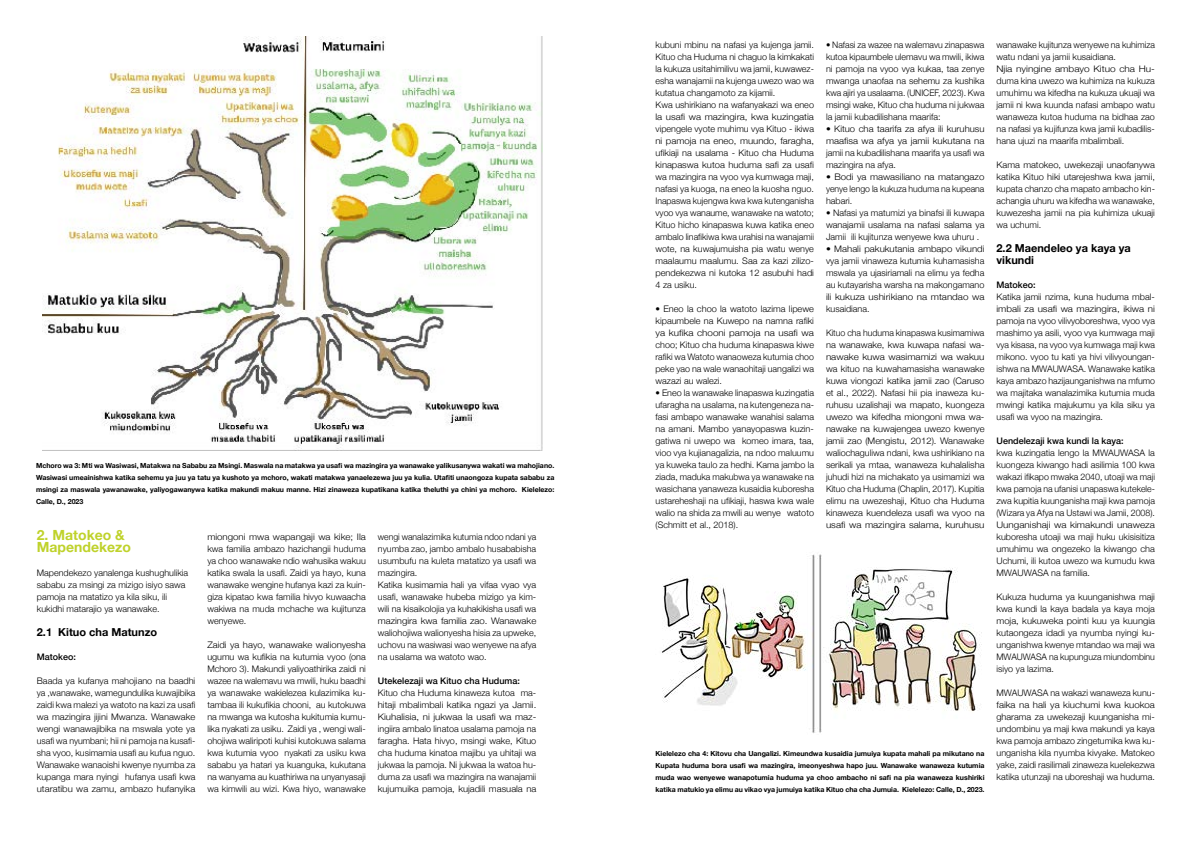
<style>
.page{position:relative;width:1191px;height:842px;background:#fff}
.page>*{position:absolute;margin:0;border:0;box-sizing:border-box;transform-origin:0 0}
.t1{font:700 14px/12px "Helvetica Neue";color:#bfd22b}
.t2{font:700 11px/12px "Helvetica Neue";color:#000}
.t3{font:300 9px/12px "Helvetica Neue";color:#000;text-align:justify}
.t4{font:300 9px/12px "Helvetica Neue";color:#000;text-align:justify;scale:1.06 1}
.t5{font:300 9px/12px "Helvetica Neue";color:#000;scale:.96 1}
.t6{font:300 9px/12px "Helvetica Neue";color:#000;text-align:justify;scale:1.07 1}
.t7{font:300 9px/12px "Helvetica Neue";color:#000;text-align:justify;scale:1.08 1}
.t8{font:300 9px/12px "Helvetica Neue";color:#000;text-align:justify;scale:1.05 1}
.t9{font:500 9px "Helvetica Neue";color:#000}
.t10{font:700 7px/12px "Helvetica Neue";color:#000;text-align:justify}
</style>
<div class="page">
<img style="left:662px;top:554px;width:320px;height:179px">
<img style="left:43px;top:37px;width:500px;height:414px">
<p class="t10" style="left:36px;top:460px;width:520px">Mchoro wa 3: Mti wa Wasiwasi, Matakwa na Sababu za Msingi. Maswala na matakwa ya usafi wa mazingira ya wanawake yalikusanywa wakati wa mahojiano.<br>Wasiwasi umeainishwa katika sehemu ya juu ya tatu ya kushoto ya mchoro, wakati matakwa yanaelezewa juu ya kulia. Utafiti unaongoza kupata sababu za msingi za maswala yawanawake, yaliyogawanywa katika makundi makuu manne. Hizi zinaweza kupatikana katika theluthi ya chini ya mchoro. Kielelezo:<br>Calle, D., 2023</p>
<h1 class="t1" style="left:37px;top:529px;width:96px">2. Matokeo &amp;<br>Mapendekezo</h1>
<p class="t3" style="left:37px;top:566px;width:153px;text-align:left">Mapendekezo yanalenga kushughulikia sababu za msingi za mizigo isiyo sawa pamoja na matatizo ya kila siku, ili kukidhi matarajio ya wanawake.</p>
<p class="t2" style="left:37px;top:626px;width:122px">2.1 Kituo cha Matunzo</p>
<p class="t9" style="left:37px;top:650px;width:41px">Matokeo:</p>
<p class="t3" style="left:37px;top:674px;width:160px">Baada ya kufanya mahojiano na baadhi ya ,wanawake, wamegundulika kuwajibika zaidi kwa malezi ya watoto na kazi za usafi wa mazingira jijini Mwanza. Wanawake wengi wanawajibika na mswala yote ya usafi wa nyumbani; hii ni pamoja na kusafi&shy;sha vyoo, kusimamia usafi au kufua nguo.<br>Wanawake wanaoishi kwenye nyumba za kupanga mara nyingi hufanya usafi kwa utaratibu wa zamu, ambazo hufanyika</p>
<p class="t7" style="left:207px;top:530px;width:148px">miongoni mwa wapangaji wa kike; Ila kwa familia ambazo hazichangii huduma ya choo wanawake ndio wahusika wakuu katika swala la usafi. Zaidi ya hayo, kuna wanawake wengine hufanya kazi za kuin&shy;giza kipatao kwa familia hivyo kuwaacha wakiwa na muda mchache wa kujitunza wenyewe.</p>
<p class="t4" style="left:207px;top:638px;width:151px">Zaidi ya hayo, wanawake walionyesha ugumu wa kufikia na kutumia vyoo (ona Mchoro 3). Makundi yaliyoathirika zaidi ni wazee na walemavu wa mwili, huku baadhi ya wanawake wakielezea kulazimika ku&shy;tambaa ili kukufikia chooni, au kutokuwa na mwanga wa kutosha kukitumia kumu&shy;lika nyakati za usiku. Zaidi ya , wengi wali&shy;ohojiwa waliripoti kuhisi kutokuwa salama kwa kutumia vyoo nyakati za usiku kwa sababu ya hatari ya kuanguka, kukutana na wanyama au kuathiriwa na unyanyasaji wa kimwili au wizi. Kwa hiyo, wanawake</p>
<p class="t5" style="left:378px;top:530px;width:167px">wengi wanalazimika kutumia ndoo ndani ya nyumba zao, jambo ambalo husababisha usumbufu na kuleta matatizo ya usafi wa mazingira.<br>Katika kusimamia hali ya vifaa vyao vya usafi, wanawake hubeba mizigo ya kim&shy;wili na kisaikolojia ya kuhakikisha usafi wa mazingira kwa familia zao. Wanawake waliohojiwa walionyesha hisia za upweke, uchovu na wasiwasi wao wenyewe na afya na usalama wa watoto wao.</p>
<p class="t9" style="left:378px;top:674px;width:144px">Utekelezaji wa Kituo cha Huduma:</p>
<p class="t3" style="left:378px;top:686px;width:160px">Kituo cha Huduma kinaweza kutoa ma&shy;hitaji mbalimbali katika ngazi ya Jamii.<br>Kiuhalisia, ni jukwaa la usafi wa maz&shy;ingiira ambalo linatoa usalama pamoja na faragha. Hata hivyo, msingi wake, Kituo cha huduma kinatoa majibu ya uhitaji wa jukwaa la pamoja. Ni jukwaa la watoa hu&shy;duma za usafi wa mazingira na wanajamii kujumuika pamoja, kujadili masuala na</p>
<p class="t3" style="left:655px;top:38px;width:160px;text-align:left">kubuni mbinu na nafasi ya kujenga jamii.<br>Kituo cha Huduma ni chaguo la kimkakati la kukuza usitahimilivu wa jamii, kuwawez&shy;esha wanajamii na kujenga uwezo wao wa kutatua changamoto za kijamii.<br>Kwa ushirikiano na wafanyakazi wa eneo la usafi wa mazingira, kwa kuzingatia vipengele vyote muhimu vya Kituo - ikiwa ni pamoja na eneo, muundo, faragha, ufikiaji na usalama - Kituo cha Huduma kinapaswa kutoa huduma safi za usafi wa mazingira na vyoo vya kumwaga maji, nafasi ya kuoga, na eneo la kuosha nguo.<br>Inapaswa kujengwa kwa kwa kutenganisha vyoo vya wanaume, wanawake na watoto; Kituo hicho kinapaswa kuwa katika eneo ambalo linafikiwa kwa urahisi na wanajamii wote, na kuwajumuisha pia watu wenye maalaumu maalumu. Saa za kazi zilizo&shy;pendekezwa ni kutoka 12 asubuhi hadi 4 za usiku.</p>
<p class="t3" style="left:655px;top:302px;width:160px">• Eneo la choo la watoto lazima lipewe kipaumbele na Kuwepo na namna rafiki ya kufika chooni pamoja na usafi wa choo; Kituo cha huduma kinapaswa kiwe rafiki wa Watoto wanaoweza kutumia choo peke yao na wale wanaohitaji uangalizi wa wazazi au walezi.</p>
<p class="t3" style="left:655px;top:386px;width:160px">• Eneo la wanawake linapaswa kuzingatia ufaragha na usalama, na kutengeneza na&shy;fasi ambapo wanawake wanahisi salama na amani. Mambo yanayopaswa kuzin&shy;gatiwa ni uwepo wa komeo imara, taa, vioo vya kujianagalizia, na ndoo maluumu ya kuweka taulo za hedhi. Kama jambo la ziada, maduka makubwa ya wanawake na wasichana yanaweza kusaidia kuboresha ustareheshaji na ufikiaji, haswa kwa wale walio na shida za mwili au wenye watoto (Schmitt et al., 2018).</p>
<p class="t3" style="left:826px;top:38px;width:160px">• Nafasi za wazee na walemavu zinapaswa kutoa kipaumbele ulemavu wa mwili, ikiwa ni pamoja na vyoo vya kukaa, taa zenye mwanga unaofaa na sehemu za kushika kwa ajiri ya usalaama. (UNICEF, 2023). Kwa msingi wake, Kituo cha huduma ni jukwaa la jamii kubadilishana maarifa:</p>
<p class="t8" style="left:826px;top:122px;width:152px">• Kituo cha taarifa za afya ili kuruhusu maafisa wa afya ya jamii kukutana na jamii na kubadilishana maarifa ya usafi wa mazingira na afya.</p>
<p class="t6" style="left:826px;top:170px;width:150px">• Bodi ya mawasiliano na matangazo yenye lengo la kukuza huduma na kupeana habari.</p>
<p class="t3" style="left:826px;top:206px;width:160px">• Nafasi ya matumizi ya binafsi ili kuwapa wanajamii usalama na nafasi salama ya Jamii ili kujitunza wenyewe kwa uhuru .</p>
<p class="t6" style="left:826px;top:242px;width:150px">• Mahali pakukutania ambapo vikundi vya jamii vinaweza kutumia kuhamasisha mswala ya ujasiriamali na elimu ya fedha au kutayarisha warsha na makongamano ili kukuza ushirikiano na mtandao wa kusaidiana.</p>
<p class="t3" style="left:826px;top:326px;width:160px">Kituo cha huduma kinapaswa kusimamiwa na wanawake, kwa kuwapa nafasi wa&shy;nawake kuwa wasimamizi wa wakuu wa kituo na kuwahamasisha wanawake kuwa viongozi katika jamii zao (Caruso et al., 2022). Nafasi hii pia inaweza ku&shy;ruhusu uzalishaji wa mapato, kuongeza uwezo wa kifedha miongoni mwa wa&shy;nawake na kuwajengea uwezo kwenye jamii zao (Mengistu, 2012). Wanawake waliochaguliwa ndani, kwa ushirikiano na serikali ya mtaa, wanaweza kuhalalisha juhudi hizi na michakato ya usimamizi wa Kituo cha Huduma (Chaplin, 2017). Kupitia elimu na uwezeshaji, Kituo cha Huduma kinaweza kuendeleza usafi wa vyoo na usafi wa mazingira salama, kuruhusu</p>
<p class="t10" style="left:655px;top:748px;width:330px">Kielelezo cha 4: Kitovu cha Uangalizi. Kimeundwa kusaidia jumuiya kupata mahali pa mikutano na Kupata huduma bora usafi wa mazingira, imeonyeshwa hapo juu. Wanawake wanaweza kutumia muda wao wenyewe wanapotumia huduma ya choo ambacho ni safi na pia wanaweza kushiriki katika matukio ya elimu au vikao vya jumuiya katika Kituo cha cha Jumuia. Kielelezo: Calle, D., 2023.</p>
<p class="t3" style="left:996px;top:38px;width:160px;text-align:left">wanawake kujitunza wenyewe na kuhimiza watu ndani ya jamii kusaidiana.<br>Njia nyingine ambayo Kituo cha Hu&shy;duma kina uwezo wa kuhimiza na kukuza umuhimu wa kifedha na kukuza ukuaji wa jamii ni kwa kuunda nafasi ambapo watu wanaweza kutoa huduma na bidhaa zao na nafasi ya kujifunza kwa jamii kubadilis&shy;hana ujuzi na maarifa mbalimbali.</p>
<p class="t3" style="left:996px;top:158px;width:160px">Kama matokeo, uwekezaji unaofanywa katika Kituo hiki utarejeshwa kwa jamii, kupata chanzo cha mapato ambacho kin&shy;achangia uhuru wa kifedha wa wanawake, kuwezesha jamii na pia kuhimiza ukuaji wa uchumi.</p>
<p class="t2" style="left:996px;top:242px;width:136px">2.2 Maendeleo ya kaya ya vikundi</p>
<p class="t9" style="left:996px;top:278px;width:41px">Matokeo:</p>
<p class="t3" style="left:996px;top:290px;width:160px">Katika jamii nzima, kuna huduma mbal&shy;imbali za usafi wa mazingira, ikiwa ni pamoja na vyoo vilivyoboreshwa, vyoo vya mashimo ya asili, vyoo vya kumwaga maji vya kisasa, na vyoo vya kumwaga maji kwa mikono. vyoo tu kati ya hivi vilivyoungan&shy;ishwa na MWAUWASA. Wanawake katika kaya ambazo hazijaunganishwa na mfumo wa majitaka wanalazimika kutumia muda mwingi katika majukumu ya kila siku ya usafi wa vyoo na mazingira.</p>
<p class="t9" style="left:996px;top:434px;width:129px">Uendelezaji kwa kundi la kaya:</p>
<p class="t3" style="left:996px;top:446px;width:160px">kwa kuzingatia lengo la MWAUWASA la kuongeza kiwango hadi asilimia 100 kwa wakazi ifikapo mwaka 2040, utoaji wa maji kwa pamoja na ufanisi unapaswa kutekele&shy;zwa kupitia kuunganisha maji kwa pamoja (Wizara ya Afya na Ustawi wa Jamii, 2008).<br>Uunganishaji wa kimakundi unaweza kuboresha utoaji wa maji huku ukisisitiza umuhimu wa ongezeko la kiwango cha Uchumi, ili kutoa uwezo wa kumudu kwa MWAUWASA na familia.</p>
<p class="t3" style="left:996px;top:590px;width:160px">Kukuza huduma ya kuunganishwa maji kwa kundi la kaya badala ya kaya moja moja, kukuweka pointi kuu ya kuungia kutaongeza idadi ya nyumba nyingi ku&shy;unganishwa kwenye mtandao wa maji wa MWAUWASA na kupunguza miundombinu isiyo ya lazima.</p>
<p class="t3" style="left:996px;top:686px;width:160px">MWAUWASA na wakazi wanaweza kunu&shy;faika na hali ya kiuchumi kwa kuokoa gharama za uwekezaji kuunganisha mi&shy;undombinu ya maji kwa makundi ya kaya kwa pamoja ambazo zingetumika kwa ku&shy;unganisha kila nyumba kivyake. Matokeo yake, zaidi rasilimali zinaweza kuelekezwa katika utunzaji na uboreshaji wa huduma.</p>
</div>
